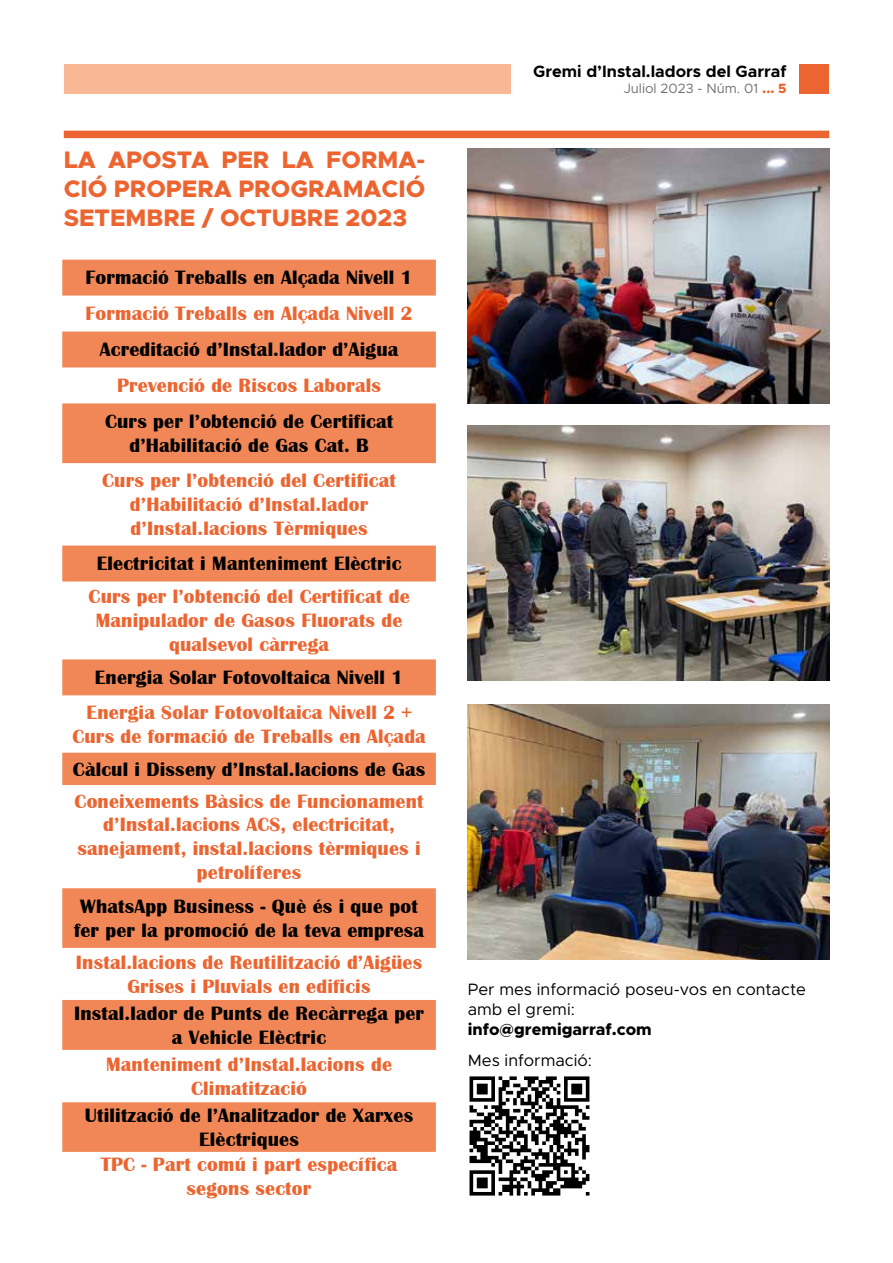
<style>
.page{position:relative;width:893px;height:1263px;background:#fff}
.page>*{position:absolute;margin:0;border:0;box-sizing:border-box;transform-origin:0 0}
.t1{font:800 24px/28.8px "Metropolis";color:#ec6531;text-align:justify}
.t2{font:700 19.95px/23.9px "Britannic";letter-spacing:.01em;color:#ec6531;text-align:center}
.t3{font:700 19.95px/23.9px "Britannic";letter-spacing:.01em;color:#000;text-align:center}
.t4{font:16.5px/19.8px "Metropolis";color:#000}
.t5{font:700 16.5px "Metropolis";color:#000}
.t6{font:800 16.5px "Metropolis";color:#000}
.t7{font:13.5px "Metropolis";color:#706f6f}
.s1{font-weight:800;color:#ec6531}
</style>
<div class="page">
<svg style="left:62px;top:260px;width:374px;height:892px"></svg>
<div style="left:64px;top:64px;width:446px;height:30px;background:#f8b895"></div>
<div style="left:799px;top:64px;width:30px;height:30px;background:#ec6531"></div>
<div style="left:64px;top:131px;width:765px;height:7px;background:#ec6531"></div>
<img style="left:468px;top:149px;width:361px;height:255px">
<img style="left:468px;top:425px;width:361px;height:255px">
<img style="left:469px;top:1076px;width:121px;height:120px">
<img style="left:468px;top:704px;width:361px;height:255px">
<p class="t1" style="left:64px;top:145px;width:363px">LA APOSTA PER LA FORMA-CIÓ PROPERA PROGRAMACIÓ SETEMBRE / OCTUBRE 2023</p>
<p class="t3" style="left:85px;top:267px;width:329px">Formació Treballs en Alçada Nivell 1</p>
<p class="t2" style="left:85px;top:303px;width:329px">Formació Treballs en Alçada Nivell 2</p>
<p class="t3" style="left:100px;top:339px;width:300px">Acreditació d’Instal.lador d’Aigua</p>
<p class="t2" style="left:117px;top:375px;width:265px">Prevenció de Riscos Laborals</p>
<p class="t3" style="left:105px;top:411px;width:290px">Curs per l’obtenció de Certificat d’Habilitació de Gas Cat. B</p>
<p class="t2" style="left:102px;top:470px;width:295px">Curs per l’obtenció del Certificat d’Habilitació d’Instal.lador d’Instal.lacions Tèrmiques</p>
<p class="t3" style="left:97px;top:553px;width:306px">Electricitat i Manteniment Elèctric</p>
<p class="t2" style="left:89px;top:586px;width:323px">Curs per l’obtenció del Certificat de<br>Manipulador de Gasos Fluorats de qualsevol càrrega</p>
<p class="t3" style="left:95px;top:667px;width:310px">Energia Solar Fotovoltaica Nivell 1</p>
<p class="t2" style="left:72px;top:702px;width:355px">Energia Solar Fotovoltaica Nivell 2 +<br>Curs de formació de Treballs en Alçada</p>
<p class="t3" style="left:73px;top:759px;width:354px">Càlcul i Disseny d’Instal.lacions de Gas</p>
<p class="t2" style="left:75px;top:791px;width:351px">Coneixements Bàsics de Funcionament d’Instal.lacions ACS, electricitat, sanejament, instal.lacions tèrmiques i petrolíferes</p>
<p class="t3" style="left:74px;top:896px;width:352px">WhatsApp Business - Què és i que pot fer per la promoció de la teva empresa</p>
<p class="t2" style="left:76px;top:952px;width:348px">Instal.lacions de Reutilització d’Aigües<br>Grises i Pluvials en edificis</p>
<p class="t3" style="left:74px;top:1003px;width:351px">Instal.lador de Punts de Recàrrega per a Vehicle Elèctric</p>
<p class="t2" style="left:106px;top:1054px;width:287px">Manteniment d’Instal.lacions de<br>Climatització</p>
<p class="t3" style="left:85px;top:1105px;width:330px">Utilització de l’Analitzador de Xarxes<br>Elèctriques</p>
<p class="t2" style="left:101px;top:1154px;width:298px">TPC - Part comú i part específica segons sector</p>
<p class="t5" style="left:533px;top:62px;width:255px">Gremi d’Instal.ladors del Garraf</p>
<p class="t7" style="left:624px;top:81px;width:164px">Juliol 2023 - Núm. 01 <span class="s1">... 5</span></p>
<p class="t4" style="left:468px;top:980px;width:340px">Per mes informació poseu-vos en contacte amb el gremi:</p>
<p class="t6" style="left:468px;top:1020px;width:186px">info@gremigarraf.com</p>
<p class="t4" style="left:468px;top:1050px;width:126px">Mes informació:</p>
</div>
